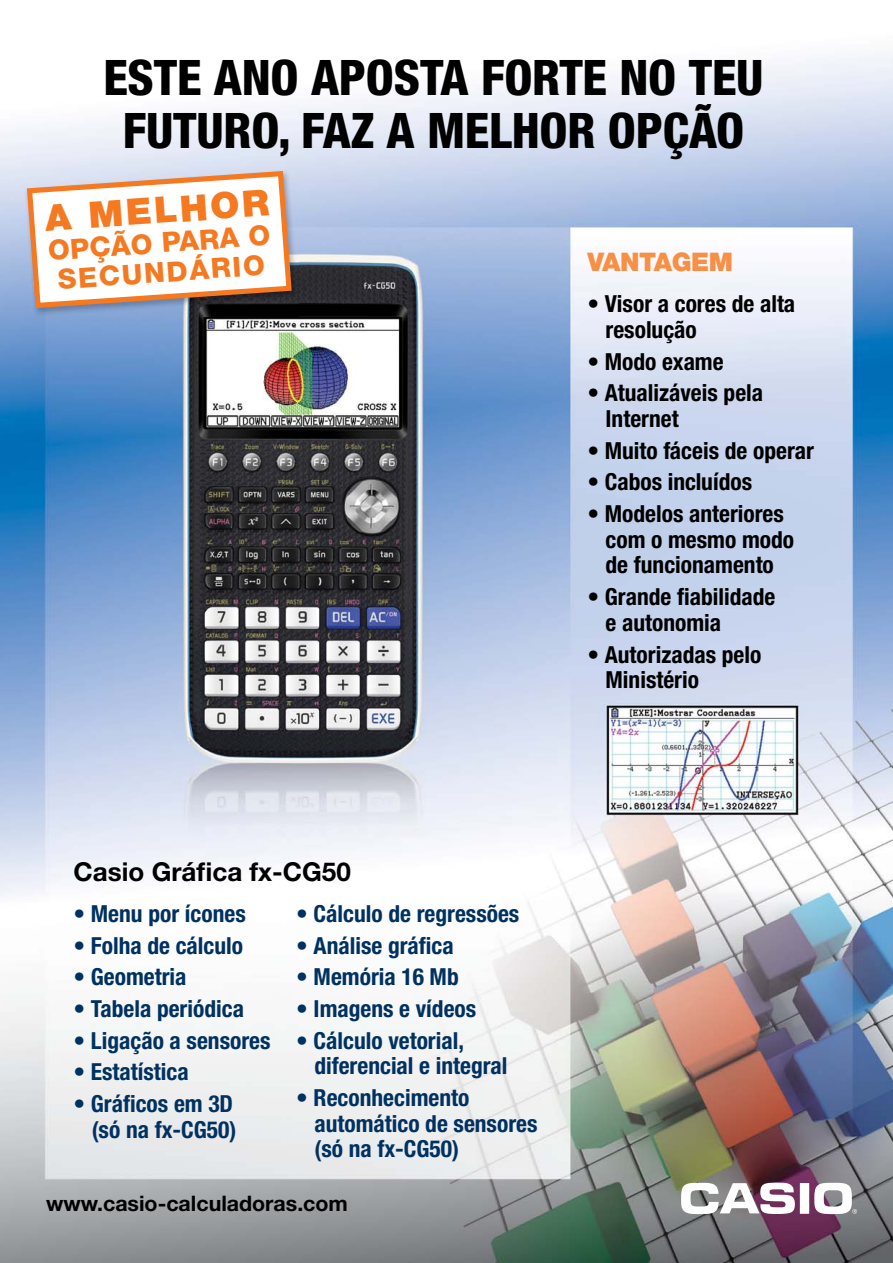
<style>
.page{position:relative;width:893px;height:1263px;background:#fff}
.page>*{position:absolute;margin:0;border:0;box-sizing:border-box;transform-origin:0 0}
.t1{font:800 condensed 49.05px/52.7px "Helvetica Neue LT Std";letter-spacing:-.005em;color:#000;text-align:center}
.t2{font:900 36.3px "Helvetica Neue LT Std";color:#f47920}
.t3{font:800 27.75px/29.4px "Helvetica Neue LT Std";color:#f47920}
.t4{font:700 26.1px "Helvetica Neue LT Std";color:#000}
.t5{font:900 25.65px "Helvetica Neue LT Std";letter-spacing:-.02em;color:#f79045}
.t6{font:700 condensed 23.55px/25.7px "Helvetica Neue LT Std";color:#003160}
.t7{font:700 condensed 23.55px/25.7px "Helvetica Neue LT Std";color:#000}
.t8{font:700 21.3px "Helvetica Neue LT Std";color:#000}
</style>
<div class="page">
<img style="left:0;top:54px;width:893px;height:1209px">
<div style="left:800px;top:1183px;width:9px;height:31px;background:#fff"></div>
<svg style="left:681px;top:1183px;width:114px;height:31px"></svg>
<svg style="left:814px;top:1183px;width:43px;height:31px"></svg>
<img style="left:25px;top:170px;width:273px;height:146px">
<svg style="left:24px;top:168px;width:270px;height:143px"></svg>
<h1 class="t1" style="left:103px;top:57px;width:662px">ESTE ANO APOSTA FORTE NO TEU<br>FUTURO, FAZ A MELHOR OPÇÃO</h1>
<h2 class="t2" style="left:44px;top:205px;width:226px;rotate:-4deg">A MELHOR</h2>
<p class="t3" style="left:47px;top:239px;width:224px;rotate:-4deg">OPÇÃO PARA O<br>SECUNDÁRIO</p>
<p class="t5" style="left:587px;top:253px;width:147px">VANTAGEM</p>
<p class="t7" style="left:605px;top:294px;width:191px;text-indent:-18px">• Visor a cores de alta resolução</p>
<p class="t7" style="left:587px;top:351px;width:138px">• Modo exame</p>
<p class="t7" style="left:605px;top:383px;width:159px;text-indent:-18px">• Atualizáveis pela<br>Internet</p>
<p class="t7" style="left:587px;top:440px;width:228px">• Muito fáceis de operar</p>
<p class="t7" style="left:587px;top:472px;width:166px">• Cabos incluídos</p>
<p class="t7" style="left:605px;top:504px;width:190px;text-indent:-18px">• Modelos anteriores com o mesmo modo de funcionamento</p>
<p class="t7" style="left:605px;top:587px;width:171px;text-indent:-18px">• Grande fiabilidade e autonomia</p>
<p class="t7" style="left:605px;top:644px;width:157px;text-indent:-18px">• Autorizadas pelo<br>Ministério</p>
<p class="t4" style="left:74px;top:863px;width:279px">Casio Gráfica fx-CG50</p>
<p class="t6" style="left:73px;top:904px;width:174px">• Menu por ícones</p>
<p class="t6" style="left:73px;top:935px;width:171px">• Folha de cálculo</p>
<p class="t6" style="left:73px;top:967px;width:115px">• Geometria</p>
<p class="t6" style="left:73px;top:999px;width:172px">• Tabela periódica</p>
<p class="t6" style="left:73px;top:1030px;width:199px">• Ligação a sensores</p>
<p class="t6" style="left:73px;top:1062px;width:117px">• Estatística</p>
<p class="t6" style="left:73px;top:1094px;width:164px;text-align:right">• Gráficos em 3D (só na fx-CG50)</p>
<p class="t6" style="left:296px;top:904px;width:225px">• Cálculo de regressões</p>
<p class="t6" style="left:296px;top:935px;width:159px">• Análise gráfica</p>
<p class="t6" style="left:296px;top:967px;width:164px">• Memória 16 Mb</p>
<p class="t6" style="left:296px;top:999px;width:182px">• Imagens e vídeos</p>
<p class="t6" style="left:314px;top:1030px;width:195px;text-indent:-18px">• Cálculo vetorial, diferencial e integral</p>
<p class="t6" style="left:314px;top:1088px;width:225px;text-indent:-18px">• Reconhecimento automático de sensores (só na fx-CG50)</p>
<p class="t8" style="left:46px;top:1196px;width:303px">www.casio-calculadoras.com</p>
</div>
